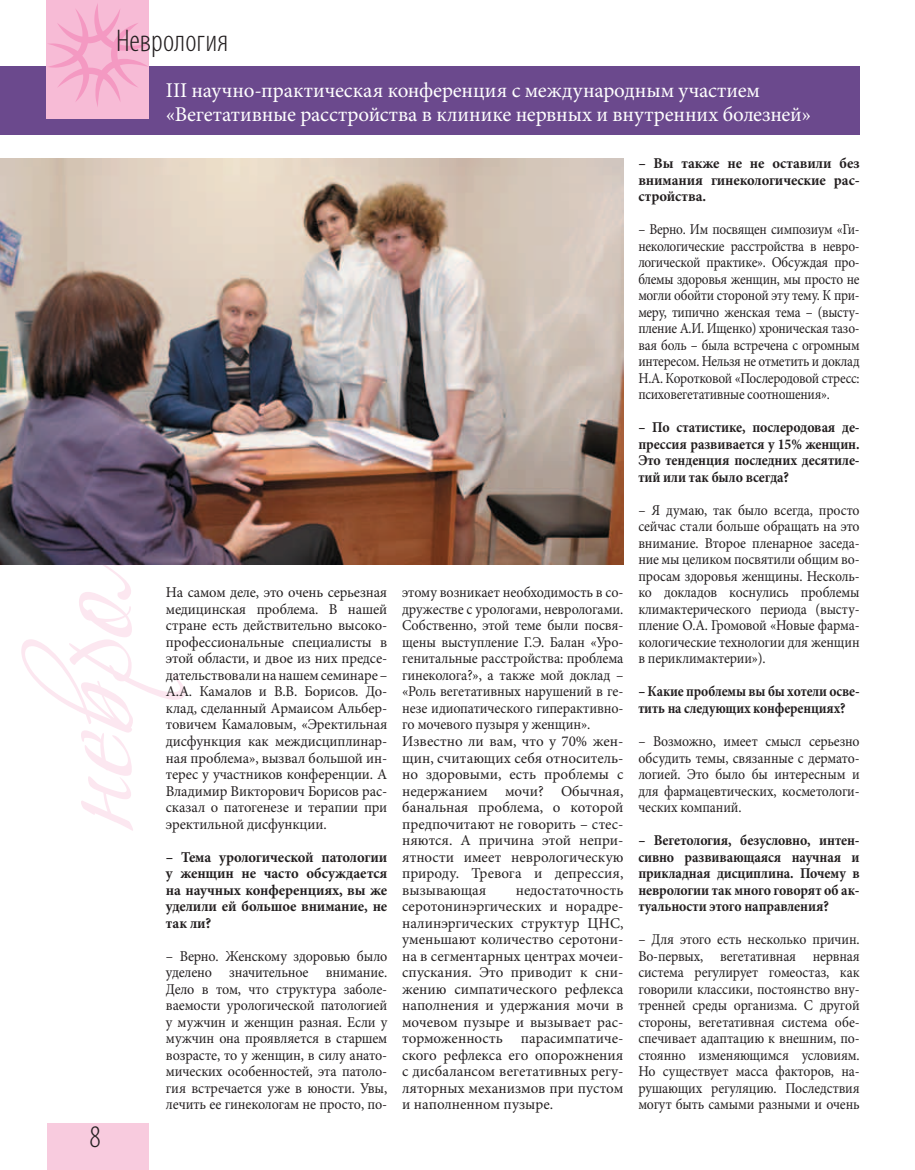
<style>
.page{position:relative;width:915px;height:1170px;background:#fff}
.page>*{position:absolute;margin:0;border:0;box-sizing:border-box;transform-origin:0 0}
.t1{font:300 condensed 31.5px "Myriad Pro";color:#231f20}
.t2{font:21px/24px "Minion Pro";letter-spacing:-.005em;color:#fff}
.t3{font:15px/16.5px "Minion Pro";letter-spacing:-.01em;color:#231f20;text-align:justify;scale:.94 1}
.t4{font:15px/16.5px "Minion Pro";letter-spacing:-.01em;color:#231f20;text-align:justify}
.t5{font:15px/16.5px "Minion Pro";letter-spacing:-.01em;color:#231f20;text-align:justify;scale:.92 1}
.t6{font:15px/16.5px "Minion Pro";letter-spacing:-.01em;color:#231f20;text-align:justify;scale:.89 1}
.t7{font:700 15px/16.5px "Minion Pro";letter-spacing:-.01em;color:#231f20;text-align:justify;scale:.92 1}
.t8{font:700 15px/16.5px "Minion Pro";letter-spacing:-.01em;color:#231f20;text-align:justify}
.t9{font:700 15px/16.5px "Minion Pro";letter-spacing:-.01em;color:#231f20;scale:.9 1}
</style>
<div class="page">
<div style="left:47px;top:1123px;width:101px;height:46px;background:#f8cbde"></div>
<div style="left:0;top:67px;width:859px;height:68px;background:#6b498d"></div>
<div style="left:47px;top:0;width:102px;height:119px;background:#f7bbd6"></div>
<svg style="left:48px;top:4px;width:100px;height:103px"></svg>
<svg style="left:21px;top:564px;width:164px;height:266px"></svg>
<img style="left:0;top:159px;width:623px;height:405px">
<h1 class="t1" style="left:89px;top:1117px;width:13px">8</h1>
<h1 class="t1" style="left:116px;top:22px;width:114px">Неврология</h1>
<h2 class="t2" style="left:166px;top:78px;width:646px">III научно-практическая конференция с международным участием «Вегетативные расстройства в клинике нервных и внутренних болезней»</h2>
<p class="t4" style="left:166px;top:584px;width:223px">На самом деле, это очень серьезная медицинская проблема. В нашей стране есть действительно высоко&shy;профессиональные специалисты в этой области, и двое из них предсе&shy;дательствовали на нашем семинаре – А.А. Камалов и В.В. Борисов. До&shy;клад, сделанный Армаисом Альбер&shy;товичем Камаловым, «Эректильная дисфункция как междисциплинар&shy;ная проблема», вызвал большой ин&shy;терес у участников конференции. А Владимир Викторович Борисов рас&shy;сказал о патогенезе и терапии при эректильной дисфункции.</p>
<p class="t8" style="left:166px;top:848px;width:223px">– Тема урологической патологии у женщин не часто обсуждается на научных конференциях, вы же уделили ей большое внимание, не так ли?</p>
<p class="t3" style="left:166px;top:947px;width:237px">– Верно. Женскому здоровью было уделено значительное внимание.<br>Дело в том, что структура заболе&shy;ваемости урологической патологией у мужчин и женщин разная. Если у мужчин она проявляется в старшем возрасте, то у женщин, в силу анато&shy;мических особенностей, эта патоло&shy;гия встречается уже в юности. Увы, лечить ее гинекологам не просто, по-</p>
<p class="t3" style="left:402px;top:584px;width:237px;text-align:left">этому возникает необходимость в со&shy;дружестве с урологами, неврологами.<br>Собственно, этой теме были посвя&shy;щены выступление Г.Э. Балан «Уро&shy;генитальные расстройства: проблема гинеколога?», а также мой доклад – «Роль вегетативных нарушений в ге&shy;незе идиопатического гиперактивно&shy;го мочевого пузыря у женщин».<br>Известно ли вам, что у 70% жен&shy;щин, считающих себя относитель&shy;но здоровыми, есть проблемы с недержанием мочи? Обычная, банальная проблема, о которой предпочитают не говорить – стес&shy;няются. А причина этой непри&shy;ятности имеет неврологическую природу. Тревога и депрессия, вызывающая</p>
<p class="t4" style="left:402px;top:881px;width:223px;text-indent:114px">недостаточность серотонинэргических и норадре&shy;налинэргических структур ЦНС, уменьшают количество серотони&shy;на в сегментарных центрах мочеи&shy;спускания. Это приводит к сни&shy;жению симпатического рефлекса наполнения и удержания мочи в мочевом пузыре и вызывает рас&shy;торможенность парасимпатиче&shy;ского рефлекса его опорожнения с дисбалансом вегетативных регу&shy;ляторных механизмов при пустом и наполненном пузыре.</p>
<p class="t8" style="left:638px;top:155px;width:223px">– Вы также не не оставили без внимания гинекологические рас&shy;стройства.</p>
<p class="t6" style="left:638px;top:221px;width:250px">– Верно. Им посвящен симпозиум «Ги&shy;некологические расстройства в невро&shy;логической практике». Обсуждая про&shy;блемы здоровья женщин, мы просто не могли обойти стороной эту тему. К при&shy;меру, типично женская тема – (высту&shy;пление А.И. Ищенко) хроническая тазо&shy;вая боль – была встречена с огромным интересом. Нельзя не отметить и доклад Н.А. Коротковой «Послеродовой стресс: психовегетативные соотношения».</p>
<p class="t7" style="left:638px;top:419px;width:242px">– По статистике, послеродовая де&shy;прессия развивается у 15% женщин.<br>Это тенденция последних десятиле&shy;тий или так было всегда?</p>
<p class="t5" style="left:638px;top:502px;width:242px">– Я думаю, так было всегда, просто сейчас стали больше обращать на это внимание. Второе пленарное заседа&shy;ние мы целиком посвятили общим во&shy;просам здоровья женщины. Несколь&shy;ко докладов коснулись проблемы климактерического периода (высту&shy;пление О.А. Громовой «Новые фарма&shy;кологические технологии для женщин в периклимактерии»).</p>
<p class="t9" style="left:638px;top:683px;width:247px">– Какие проблемы вы бы хотели осве&shy;тить на следующих конференциях?</p>
<p class="t5" style="left:638px;top:733px;width:242px">– Возможно, имеет смысл серьезно обсудить темы, связанные с дермато&shy;логией. Это было бы интересным и для фармацевтических, косметологи&shy;ческих компаний.</p>
<p class="t7" style="left:638px;top:831px;width:242px">– Вегетология, безусловно, интен&shy;сивно развивающаяся научная и прикладная дисциплина. Почему в неврологии так много говорят об ак&shy;туальности этого направления?</p>
<p class="t5" style="left:638px;top:931px;width:242px">– Для этого есть несколько причин.<br>Во-первых, вегетативная нервная система регулирует гомеостаз, как говорили классики, постоянство вну&shy;тренней среды организма. С другой стороны, вегетативная система обе&shy;спечивает адаптацию к внешним, по&shy;стоянно изменяющимся условиям.<br>Но существует масса факторов, на&shy;рушающих регуляцию. Последствия могут быть самыми разными и очень</p>
</div>
